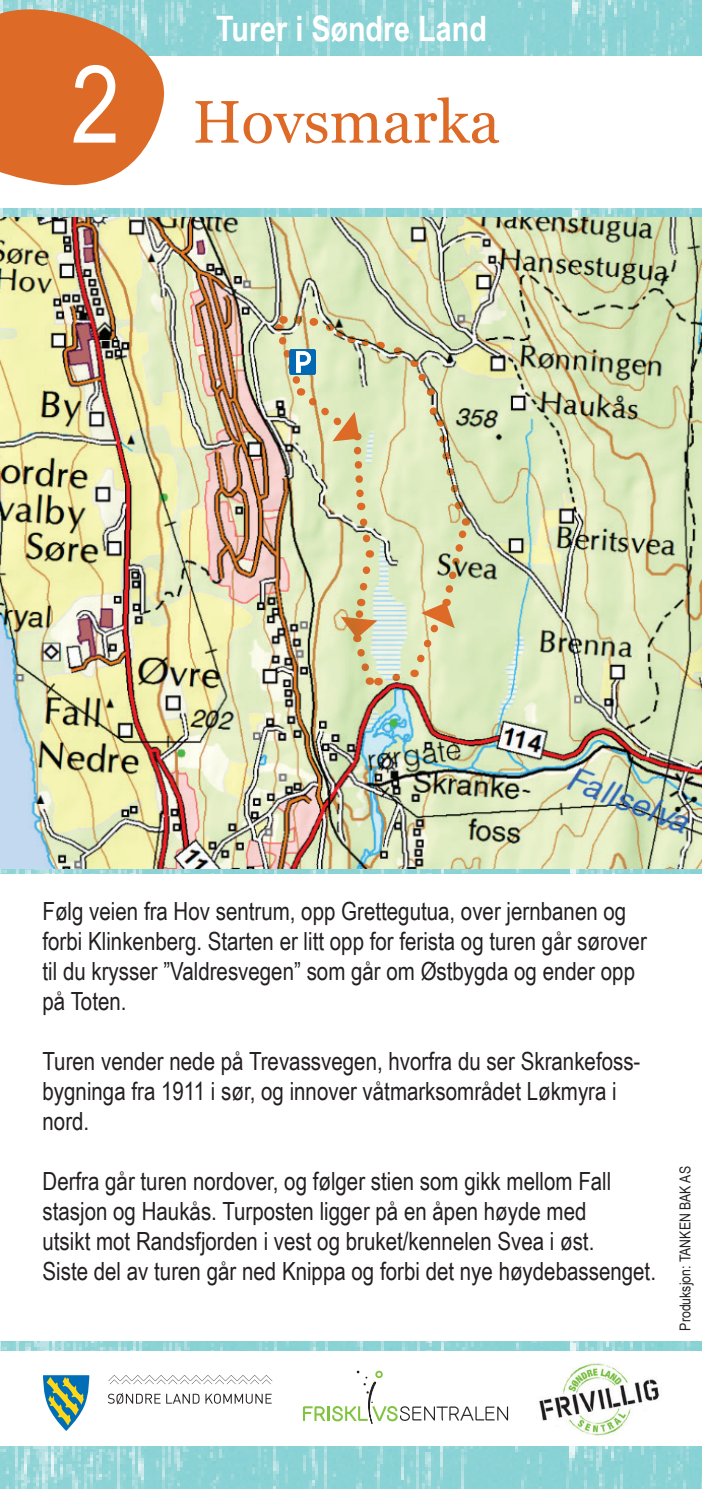
<style>
.page{position:relative;width:702px;height:1489px;background:#fff}
.page>*{position:absolute;margin:0;border:0;box-sizing:border-box;transform-origin:0 0}
.t1{font:60px "Georgia";color:#dd6b27}
.t2{font:700 35px "Arial Narrow";color:#fff}
.t3{font:25px/30px "Arial Narrow";color:#231f20}
.t4{font:15px "Arial Narrow";color:#231f20}
.s1{font-family:"Arial Narrow";font-size:108px;color:#fff}
</style>
<div class="page">
<img style="left:0;top:868px;width:702px;height:5px">
<img style="left:0;top:217px;width:702px;height:651px">
<img style="left:0;top:208px;width:702px;height:9px">
<svg style="left:108px;top:1393px;width:52px;height:10px"></svg>
<svg style="left:166px;top:1393px;width:33px;height:10px"></svg>
<svg style="left:205px;top:1393px;width:66px;height:10px"></svg>
<svg style="left:108px;top:1375px;width:164px;height:9px"></svg>
<svg style="left:43px;top:1375px;width:47px;height:55px"></svg>
<svg style="left:303px;top:1406px;width:22px;height:14px"></svg>
<hr style="left:327px;top:1406px;width:3px;height:14px;background:#81c340">
<svg style="left:332px;top:1370px;width:176px;height:53px"></svg>
<img style="left:539px;top:1363px;width:121px;height:73px">
<img style="left:0;top:1341px;width:702px;height:8px">
<img style="left:0;top:1446px;width:702px;height:42px">
<img style="left:173px;top:0;width:529px;height:56px">
<svg style="left:0;top:0;width:173px;height:186px;background:#d78b58"></svg>
<img style="left:273px;top:313px;width:199px;height:373px">
<h2 class="t2" style="left:216px;top:3px;width:272px">Turer i Søndre Land</h2>
<h1 class="t1" style="left:71px;top:78px;width:430px"><span class="s1">2</span> Hovsmarka</h1>
<p class="t3" style="left:43px;top:895px;width:605px">Følg veien fra Hov sentrum, opp Grettegutua, over jernbanen og forbi Klinkenberg. Starten er litt opp for ferista og turen går sørover til du krysser ”Valdresvegen” som går om Østbygda og ender opp på Toten.</p>
<p class="t3" style="left:43px;top:1045px;width:599px">Turen vender nede på Trevassvegen, hvorfra du ser Skrankefoss&shy;bygninga fra 1911 i sør, og innover våtmarksområdet Løkmyra i nord.</p>
<p class="t3" style="left:43px;top:1165px;width:615px">Derfra går turen nordover, og følger stien som gikk mellom Fall stasjon og Haukås. Turposten ligger på en åpen høyde med<br>utsikt mot Randsfjorden i vest og bruket/kennelen Svea i øst.<br>Siste del av turen går ned Knippa og forbi det nye høydebassenget.</p>
<p class="t4" style="left:674px;top:1330px;width:166px;rotate:-90deg">Produksjon: TANKEN BAK AS</p>
</div>
